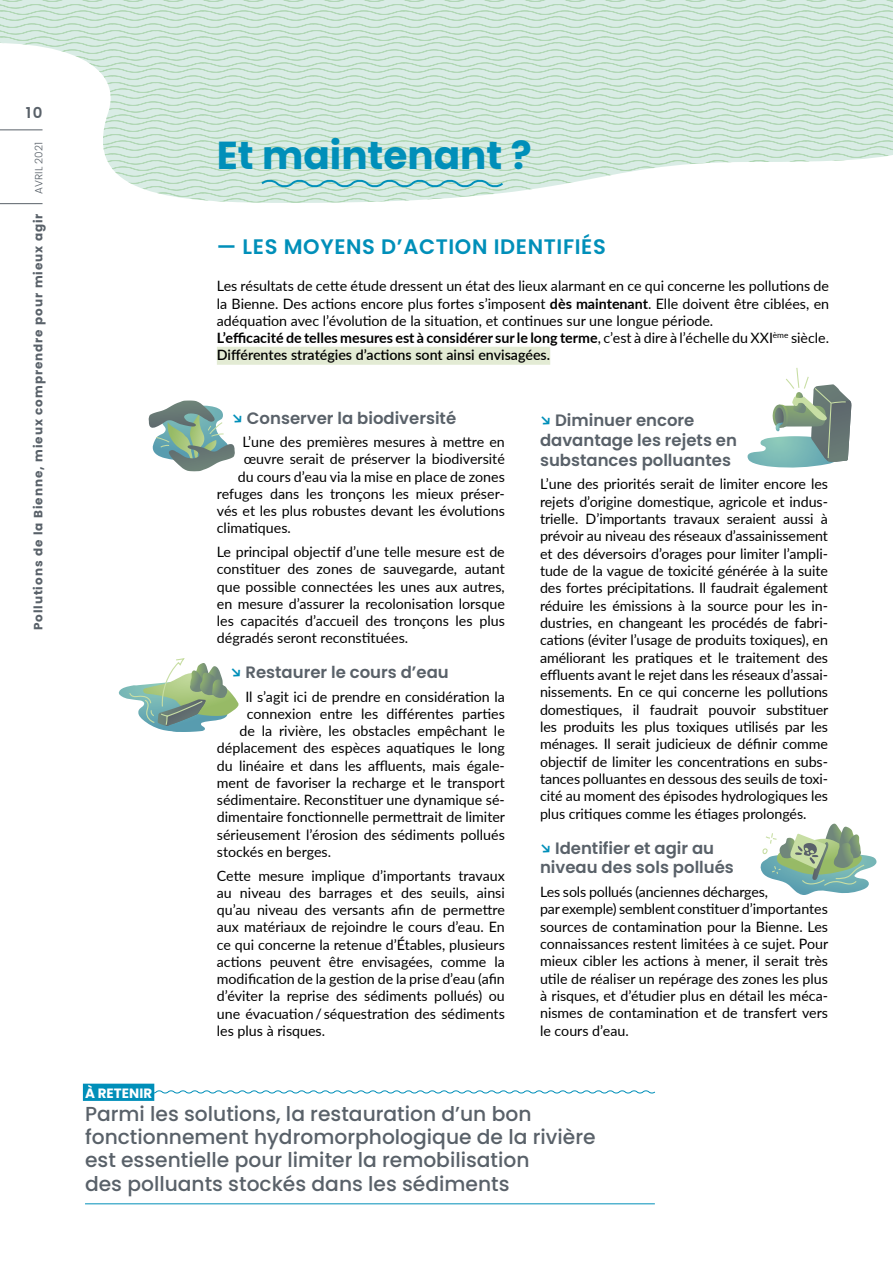
<style>
.page{position:relative;width:893px;height:1263px;background:#fff}
.page>*{position:absolute;margin:0;border:0;box-sizing:border-box;transform-origin:0 0}
.t1{font:700 39px "Poppins";color:#008fb9}
.t2{font:600 21px "Poppins";letter-spacing:.03em;color:#008fb9}
.t3{font:500 20.25px/23.2px "Poppins";color:#596169}
.t4{font:600 16.5px/20px "Poppins";color:#596169}
.t5{font:600 15px "Poppins";color:#596169}
.t6{font:14.25px/17.4px "Lato";color:#000;text-align:justify}
.t7{font:700 13.5px "Poppins";color:#fff}
.t8{font:700 12px "Poppins";letter-spacing:.08em;color:#596169}
.t9{font:300 10.5px "Poppins";letter-spacing:.01em;color:#596169}
.s1{font-weight:700}
.s2{font-weight:600}
.s3{color:#008fb9}
</style>
<div class="page">
<svg style="left:0;top:0;width:893px;height:203px;fill:#d9ece5"></svg>
<div style="left:217px;top:347px;width:333px;height:18px;background:#e3ebd4"></div>
<svg style="left:259px;top:177px;width:246px;height:13px;background:#aed9d5"></svg>
<svg style="left:154px;top:1089px;width:501px;height:5px"></svg>
<div style="left:83px;top:1084px;width:71px;height:17px;background:#008fb9"></div>
<hr style="left:85px;top:1203px;width:570px;height:1px;background:#008fb9">
<svg style="left:149px;top:400px;width:86px;height:71px"></svg>
<svg style="left:119px;top:658px;width:120px;height:74px"></svg>
<svg style="left:747px;top:368px;width:104px;height:100px"></svg>
<svg style="left:760px;top:824px;width:117px;height:71px"></svg>
<hr style="left:0;top:203px;width:43px;height:1px;background:#596169">
<hr style="left:0;top:130px;width:43px;height:1px;background:#596169">
<p class="t5" style="left:26px;top:104px;width:18px">10</p>
<p class="t9" style="left:33px;top:194px;width:54px;rotate:-90deg">AVRIL 2021</p>
<p class="t8" style="left:31px;top:630px;width:418px;rotate:-90deg">Pollutions de la Bienne, mieux comprendre pour mieux agir</p>
<h1 class="t1" style="left:217px;top:132px;width:316px">Et maintenant ?</h1>
<h2 class="t2" style="left:217px;top:235px;width:390px">— LES MOYENS D’ACTION IDENTIFIÉS</h2>
<p class="t6" style="left:217px;top:277px;width:614px;text-align:left">Les résultats de cette étude dressent un état des lieux alarmant en ce qui concerne les pollutions de la Bienne. Des actions encore plus fortes s’imposent <span class="s1">dès maintenant</span>. Elle doivent être ciblées, en adéquation avec l’évolution de la situation, et continues sur une longue période.<br><span class="s1">L’efficacité de telles mesures est à considérer sur le long terme</span>, c’est à dire à l’échelle du XXI<sup>ème</sup> siècle.<br><span class="s2">Différentes stratégies d’actions sont ainsi envisagées.</span></p>
<p class="t4" style="left:232px;top:408px;width:226px"><span class="s3">●</span> Conserver la biodiversité</p>
<p class="t6" style="left:242px;top:433px;width:264px">L’une des premières mesures à mettre en</p>
<p class="t6" style="left:244px;top:450px;width:263px">œuvre serait de préserver la biodiversité</p>
<p class="t6" style="left:238px;top:467px;width:268px">du cours d’eau via la mise en place de zones</p>
<p class="t6" style="left:217px;top:484px;width:289px">refuges dans les tronçons les mieux préser-</p>
<p class="t6" style="left:217px;top:502px;width:289px">vés et les plus robustes devant les évolutions</p>
<p class="t6" style="left:217px;top:519px;width:76px">climatiques.</p>
<p class="t6" style="left:217px;top:543px;width:289px">Le principal objectif d’une telle mesure est de constituer des zones de sauvegarde, autant que possible connectées les unes aux autres, en mesure d’assurer la recolonisation lorsque les capacités d’accueil des tronçons les plus dégradés seront reconstituées.</p>
<p class="t4" style="left:230px;top:662px;width:220px"><span class="s3">●</span> Restaurer le cours d’eau</p>
<p class="t6" style="left:245px;top:687px;width:261px">Il s’agit ici de prendre en considération la</p>
<p class="t6" style="left:247px;top:704px;width:259px">connexion entre les différentes parties</p>
<p class="t6" style="left:239px;top:722px;width:267px">de la rivière, les obstacles empêchant le</p>
<p class="t6" style="left:217px;top:739px;width:289px">déplacement des espèces aquatiques le long</p>
<p class="t6" style="left:217px;top:756px;width:289px">du linéaire et dans les affluents, mais égale-</p>
<p class="t6" style="left:217px;top:773px;width:289px">ment de favoriser la recharge et le transport</p>
<p class="t6" style="left:217px;top:791px;width:289px">sédimentaire. Reconstituer une dynamique sé-</p>
<p class="t6" style="left:217px;top:808px;width:290px">dimentaire fonctionnelle permettrait de limiter</p>
<p class="t6" style="left:217px;top:825px;width:289px">sérieusement l’érosion des sédiments pollués</p>
<p class="t6" style="left:217px;top:842px;width:116px">stockés en berges.</p>
<p class="t6" style="left:217px;top:866px;width:289px">Cette mesure implique d’importants travaux au niveau des barrages et des seuils, ainsi qu’au niveau des versants afin de permettre aux matériaux de rejoindre le cours d’eau. En ce qui concerne la retenue d’Étables, plusieurs actions peuvent être envisagées, comme la modification de la gestion de la prise d’eau (afin d’éviter la reprise des sédiments pollués) ou une évacuation / séquestration des sédiments les plus à risques.</p>
<p class="t4" style="left:540px;top:410px;width:198px"><span class="s3">●</span> Diminuer encore davantage les rejets en substances polluantes</p>
<p class="t6" style="left:540px;top:475px;width:290px">L’une des priorités serait de limiter encore les rejets d’origine domestique, agricole et indus&shy;trielle. D’importants travaux seraient aussi à prévoir au niveau des réseaux d’assainissement et des déversoirs d’orages pour limiter l’ampli&shy;tude de la vague de toxicité générée à la suite des fortes précipitations. Il faudrait également réduire les émissions à la source pour les in&shy;dustries, en changeant les procédés de fabri&shy;cations (éviter l’usage de produits toxiques), en améliorant les pratiques et le traitement des effluents avant le rejet dans les réseaux d’assai&shy;nissements. En ce qui concerne les pollutions domestiques, il faudrait pouvoir substituer les produits les plus toxiques utilisés par les ménages. Il serait judicieux de définir comme objectif de limiter les concentrations en subs&shy;tances polluantes en dessous des seuils de toxi&shy;cité au moment des épisodes hydrologiques les plus critiques comme les étiages prolongés.</p>
<p class="t4" style="left:540px;top:838px;width:195px"><span class="s3">●</span> Identifier et agir au niveau des sols pollués</p>
<p class="t6" style="left:540px;top:883px;width:290px;text-align:left">Les sols pollués (anciennes décharges,<br>par exemple) semblent constituer d’importantes sources de contamination pour la Bienne. Les connaissances restent limitées à ce sujet. Pour mieux cibler les actions à mener, il serait très utile de réaliser un repérage des zones les plus à risques, et d’étudier plus en détail les méca&shy;nismes de contamination et de transfert vers le cours d’eau.</p>
<p class="t7" style="left:85px;top:1085px;width:69px">À RETENIR</p>
<h3 class="t3" style="left:85px;top:1102px;width:512px">Parmi les solutions, la restauration d’un bon fonctionnement hydromorphologique de la rivière est essentielle pour limiter la remobilisation<br>des polluants stockés dans les sédiments</h3>
</div>
